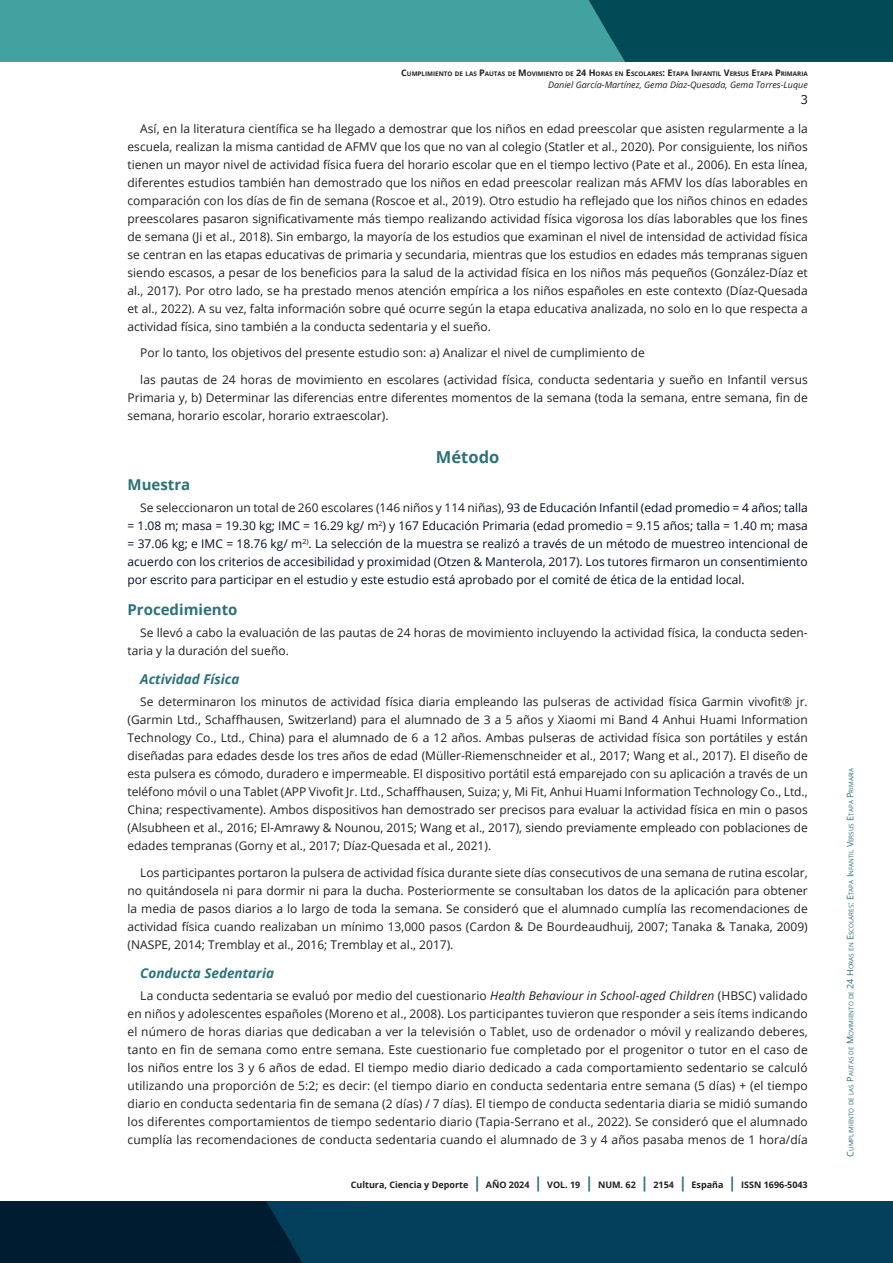
<style>
.page{position:relative;width:893px;height:1263px;background:#fff}
.page>*{position:absolute;margin:0;border:0;box-sizing:border-box;transform-origin:0 0}
.subtitulo_H3{font:700 16.5px "Open Sans";color:#2c727a}
.Cuerpo_de_texto_P{font:700 15px "Open Sans";color:#2c727a}
.subtitulo_2_H3{font:700 15px "Open Sans";color:#2c727a}
.Cuerpo_de_texto_P-2{font:italic 700 13.5px "Open Sans";color:#2c727a}
.Cuerpo_de_texto_P-3{font:12px/18px "Open Sans";color:#231f20;text-align:justify}
.Cuerpo_de_texto_P-4{font:12px/18px "Open Sans";color:#040c28;text-align:justify}
.t1{font:12px "Verdana";color:#231f20}
.t2{font:700 9px "Open Sans";color:#231f20}
.t3{font:italic 9px "Open Sans";color:#231f20}
.t4{font:6.3px "Open Sans";color:#2c727a}
.t5{font:700 6.3px "Open Sans";color:#231f20}
.s1{font-size:9px}
.s2{color:#231f20}
.s3{font-style:italic}
.s4{font-size:15px;color:#2c727a}
</style>
<div class="page">
<svg style="left:0;top:1201px;width:893px;height:62px;background:#02344e"></svg>
<div style="left:0;top:0;width:893px;height:62px;background:#41a29f"></div>
<div style="left:589px;top:0;width:304px;height:62px;background:#024a56"></div>
<p class="t5" style="left:401px;top:69px;width:408px"><span class="s1">C</span>UMPLIMIENTO DE LAS <span class="s1">P</span>AUTAS DE <span class="s1">M</span> OVIMIENTO DE <span class="s1">24 H</span>ORAS EN <span class="s1">E</span>SCOLARES<span class="s1">: E</span>TAPA <span class="s1">I</span> NFANTIL <span class="s1">V</span>ERSUS <span class="s1">E</span>TAPA <span class="s1">P</span> RIMARIA</p>
<p class="t3" style="left:548px;top:79px;width:261px">Daniel García-Martínez, Gema Díaz-Quesada, Gema Torres-Luque</p>
<p class="t1" style="left:800px;top:94px;width:9px">3</p>
<p class="Cuerpo_de_texto_P-3" style="left:128px;top:119px;width:682px;text-indent:13px">Así, en la literatura científica se ha llegado a demostrar que los niños en edad preescolar que asisten regularmente a la escuela, realizan la misma cantidad de AFMV que los que no van al colegio (Statler et al., 2020). Por consiguiente, los niños tienen un mayor nivel de actividad física fuera del horario escolar que en el tiempo lectivo (Pate et al., 2006). En esta línea, diferentes estudios también han demostrado que los niños en edad preescolar realizan más AFMV los días laborables en comparación con los días de fin de semana (Roscoe et al., 2019). Otro estudio ha reflejado que los niños chinos en edades preescolares pasaron significativamente más tiempo realizando actividad física vigorosa los días laborables que los fines de semana (Ji et al., 2018). Sin embargo, la mayoría de los estudios que examinan el nivel de intensidad de actividad física se centran en las etapas educativas de primaria y secundaria, mientras que los estudios en edades más tempranas siguen siendo escasos, a pesar de los beneficios para la salud de la actividad física en los niños más pequeños (González-Díaz et al., 2017). Por otro lado, se ha prestado menos atención empírica a los niños españoles en este contexto (Díaz-Quesada et al., 2022). A su vez, falta información sobre qué ocurre según la etapa educativa analizada, no solo en lo que respecta a actividad física, sino también a la conducta sedentaria y el sueño.</p>
<p class="Cuerpo_de_texto_P-3" style="left:140px;top:343px;width:506px">Por lo tanto, los objetivos del presente estudio son: a) Analizar el nivel de cumplimiento de</p>
<p class="Cuerpo_de_texto_P-3" style="left:128px;top:370px;width:682px;text-indent:13px">las pautas de 24 horas de movimiento en escolares (actividad física, conducta sedentaria y sueño en Infantil versus Primaria y, b) Determinar las diferencias entre diferentes momentos de la semana (toda la semana, entre semana, fin de semana, horario escolar, horario extraescolar).</p>
<p class="subtitulo_H3" style="left:436px;top:445px;width:65px">Método</p>
<p class="subtitulo_2_H3" style="left:128px;top:473px;width:64px">Muestra</p>
<p class="Cuerpo_de_texto_P-4" style="left:128px;top:498px;width:682px;text-indent:13px"><span class="s2">Se seleccionaron un total de 260 escolares (146 niños y 114 niñas),</span> 93 de Educación Infantil (edad promedio = 4 años; talla = 1.08 m; masa = 19.30 kg; IMC = 16.29 kg/ m<sup>2</sup>) y 167 Educación Primaria (edad promedio = 9.15 años; talla = 1.40 m; masa = 37.06 kg; e IMC = 18.76 kg/ m<sup>2)</sup>. La selección de la muestra se realizó a través de un método de muestreo intencional de acuerdo con los criterios de accesibilidad y proximidad (Otzen &amp; Manterola, 2017). Los tutores firmaron un consentimiento por escrito para participar en el estudio y este estudio está aprobado por el comité de ética de la entidad local.</p>
<p class="Cuerpo_de_texto_P" style="left:128px;top:598px;width:111px">Procedimiento</p>
<p class="Cuerpo_de_texto_P-3" style="left:128px;top:623px;width:682px;text-indent:13px">Se llevó a cabo la evaluación de las pautas de 24 horas de movimiento incluyendo la actividad física, la conducta seden&shy;taria y la duración del sueño.</p>
<p class="Cuerpo_de_texto_P-2" style="left:140px;top:669px;width:101px">Actividad Física</p>
<p class="Cuerpo_de_texto_P-3" style="left:128px;top:692px;width:682px;text-indent:13px">Se determinaron los minutos de actividad física diaria empleando las pulseras de actividad física Garmin vivofit® jr. (Garmin Ltd., Schaffhausen, Switzerland) para el alumnado de 3 a 5 años y Xiaomi mi Band 4 Anhui Huami Information Technology Co., Ltd., China) para el alumnado de 6 a 12 años. Ambas pulseras de actividad física son portátiles y están diseñadas para edades desde los tres años de edad (Müller-Riemenschneider et al., 2017; Wang et al., 2017). El diseño de esta pulsera es cómodo, duradero e impermeable. El dispositivo portátil está emparejado con su aplicación a través de un teléfono móvil o una Tablet (APP Vivofit Jr. Ltd., Schaffhausen, Suiza; y, Mi Fit, Anhui Huami Information Technology Co., Ltd., China; respectivamente). Ambos dispositivos han demostrado ser precisos para evaluar la actividad física en min o pasos (Alsubheen et al., 2016; El-Amrawy &amp; Nounou, 2015; Wang et al., 2017), siendo previamente empleado con poblaciones de edades tempranas (Gorny et al., 2017; Díaz-Quesada et al., 2021).</p>
<p class="Cuerpo_de_texto_P-3" style="left:128px;top:863px;width:682px;text-indent:13px">Los participantes portaron la pulsera de actividad física durante siete días consecutivos de una semana de rutina escolar, no quitándosela ni para dormir ni para la ducha. Posteriormente se consultaban los datos de la aplicación para obtener la media de pasos diarios a lo largo de toda la semana. Se consideró que el alumnado cumplía las recomendaciones de actividad física cuando realizaban un mínimo 13,000 pasos (Cardon &amp; De Bourdeaudhuij, 2007; Tanaka &amp; Tanaka, 2009) (NASPE, 2014; Tremblay et al., 2016; Tremblay et al., 2017).</p>
<p class="Cuerpo_de_texto_P-2" style="left:140px;top:963px;width:135px">Conducta Sedentaria</p>
<p class="Cuerpo_de_texto_P-3" style="left:128px;top:986px;width:682px;text-indent:13px">La conducta sedentaria se evaluó por medio del cuestionario <span class="s3">Health Behaviour in School-aged Children</span> (HBSC) validado en niños y adolescentes españoles (Moreno et al., 2008). Los participantes tuvieron que responder a seis ítems indicando el número de horas diarias que dedicaban a ver la televisión o Tablet, uso de ordenador o móvil y realizando deberes, tanto en fin de semana como entre semana. Este cuestionario fue completado por el progenitor o tutor en el caso de los niños entre los 3 y 6 años de edad. El tiempo medio diario dedicado a cada comportamiento sedentario se calculó utilizando una proporción de 5:2; es decir: (el tiempo diario en conducta sedentaria entre semana (5 días) + (el tiempo diario en conducta sedentaria fin de semana (2 días) / 7 días). El tiempo de conducta sedentaria diaria se midió sumando los diferentes comportamientos de tiempo sedentario diario (Tapia-Serrano et al., 2022). Se consideró que el alumnado cumplía las recomendaciones de conducta sedentaria cuando el alumnado de 3 y 4 años pasaba menos de 1 hora/día</p>
<p class="t2" style="left:351px;top:1179px;width:458px">Cultura, Ciencia y Deporte <span class="s4">|</span> AÑO 2024 <span class="s4">|</span> VOL. 19 <span class="s4">|</span> NUM. 62 <span class="s4">|</span> 2154 <span class="s4">|</span> España <span class="s4">|</span> ISSN 1696-5043</p>
<p class="t4" style="left:847px;top:1156px;width:390px;rotate:-90deg"><span class="s1">C</span>umplimiento de las <span class="s1">P</span>autas de <span class="s1">M</span> ovimiento de <span class="s1">24 H</span>oras en <span class="s1">E</span>scolares<span class="s1">: E</span>tapa <span class="s1">I</span> nfantil <span class="s1">V</span>ersus <span class="s1">E</span>tapa <span class="s1">P</span> rimaria</p>
</div>
